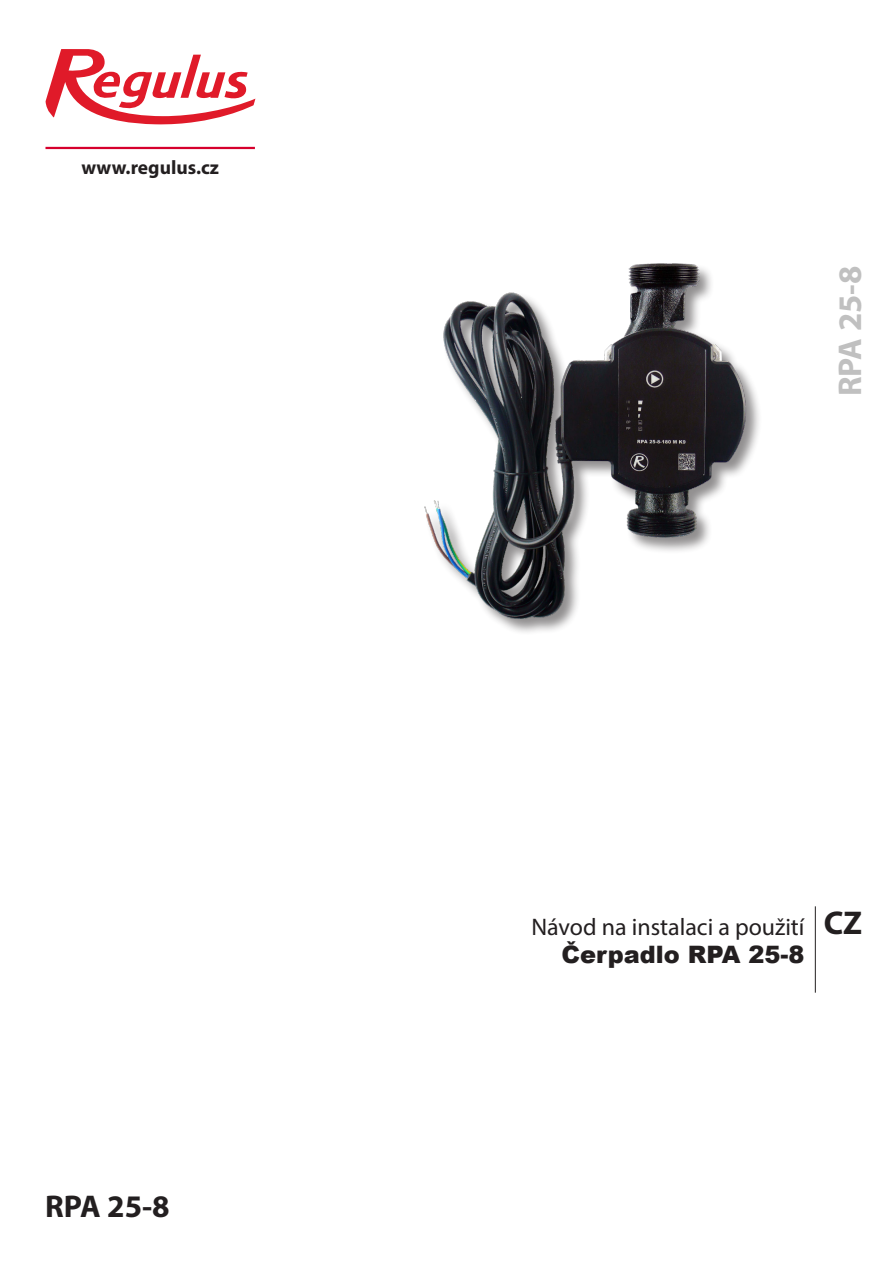
<style>
.page{position:relative;width:893px;height:1263px;background:#fff}
.page>*{position:absolute;margin:0;border:0;box-sizing:border-box;transform-origin:0 0}
.t1{font:700 33px "Myriad Pro";color:#c0c0c0}
.t2{font:700 33px "Myriad Pro";color:#231f20}
.t3{font:700 31.5px "Myriad Pro";color:#231f20}
.t4{font:24px "Myriad Pro";color:#231f20}
.t5{font:900 24px "Arial";color:#231f20}
.t6{font:700 19.5px "Myriad Pro";color:#231f20}
</style>
<div class="page">
<hr style="left:815px;top:906px;width:1px;height:87px;background:#231f20">
<svg style="left:46px;top:49px;width:209px;height:75px"></svg>
<hr style="left:45px;top:147px;width:210px;height:2px;background:#d6002d">
<div style="left:425px;top:264px;width:338px;height:371px;background:#231f20;opacity:.5"></div>
<img style="left:424px;top:263px;width:323px;height:356px">
<p class="t6" style="left:81px;top:154px;width:139px">www.regulus.cz</p>
<p class="t3" style="left:45px;top:1185px;width:126px">RPA 25-8</p>
<p class="t1" style="left:828px;top:396px;width:132px;rotate:-90deg">RPA 25-8</p>
<p class="t4" style="left:531px;top:912px;width:275px">Návod na instalaci a použití</p>
<p class="t2" style="left:824px;top:901px;width:40px">CZ</p>
<p class="t5" style="left:561px;top:937px;width:245px">Čerpadlo RPA 25-8</p>
</div>
